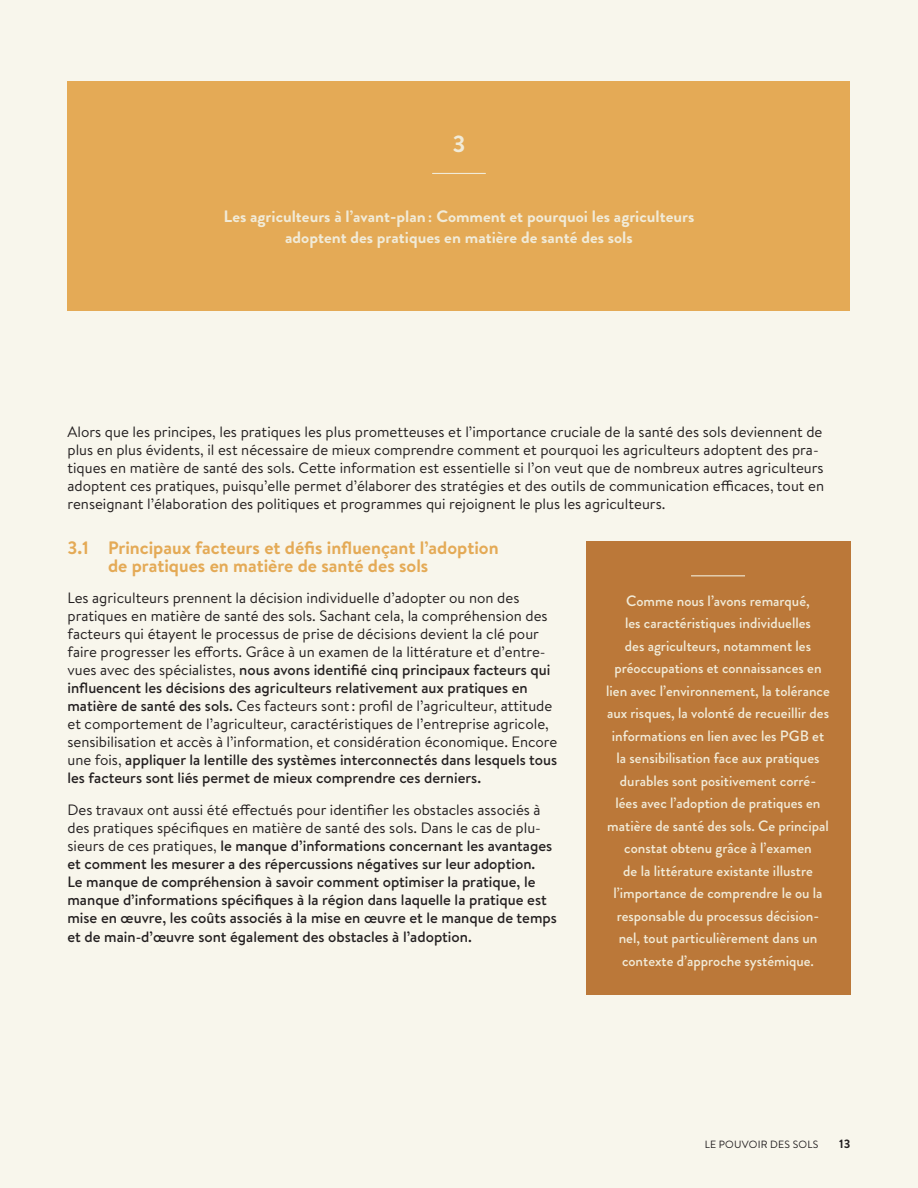
<style>
.page{position:relative;width:918px;height:1188px;background:#f8f6ec}
.page>*{position:absolute;margin:0;border:0;box-sizing:border-box;transform-origin:0 0}
.t1{font:700 24px "Brandon Grotesque";color:#f1ebd8}
.t2{font:700 18px/18px "Brandon Text";color:#e4aa56}
.t3{font:700 16.5px/21px "Brandon Grotesque";color:#f1ebd8;text-align:center;scale:1.05 1}
.t4{font:15px/18px "Brandon Text";color:#231f20}
.t5{font:500 15px/22.5px "Brandon Grotesque";color:#f1ebd8;text-align:center}
.t6{font:500 15px/18px "Brandon Text";color:#231f20}
.t7{font:700 12px "Brandon Text";color:#231f20}
.t8{font:10.5px "Brandon Text";letter-spacing:.02em;color:#231f20}
.s1{font-weight:500}
.s2{font-weight:400}
</style>
<div class="page">
<div style="left:68px;top:81px;width:782px;height:229px;background:#e4aa56"></div>
<hr style="left:433px;top:173px;width:52px;height:1px;background:#f1ebd8">
<div style="left:586px;top:541px;width:264px;height:454px;background:#bb7839"></div>
<hr style="left:691px;top:575px;width:54px;height:1px;background:#f1ebd8">
<h1 class="t1" style="left:453px;top:127px;width:14px">3</h1>
<p class="t3" style="left:224px;top:206px;width:450px">Les agriculteurs à l’avant-plan: Comment et pourquoi les agriculteurs adoptent des pratiques en matière de santé des sols</p>
<p class="t4" style="left:68px;top:422px;width:758px">Alors que les principes, les pratiques les plus prometteuses et l’importance cruciale de la santé des sols deviennent de plus en plus évidents, il est nécessaire de mieux comprendre comment et pourquoi les agriculteurs adoptent des pra&shy;tiques en matière de santé des sols. Cette information est essentielle si l’on veut que de nombreux autres agriculteurs adoptent ces pratiques, puisqu’elle permet d’élaborer des stratégies et des outils de communication efficaces, tout en renseignant l’élaboration des politiques et programmes qui rejoignent le plus les agriculteurs.</p>
<p class="t2" style="left:108px;top:538px;width:392px;text-indent:-40px">3.1 Principaux facteurs et défis influençant l’adoption de pratiques en matière de santé des sols</p>
<p class="t4" style="left:68px;top:588px;width:491px">Les agriculteurs prennent la décision individuelle d’adopter ou non des pratiques en matière de santé des sols. Sachant cela, la compréhension des facteurs qui étayent le processus de prise de décisions devient la clé pour faire progresser les efforts. Grâce à un examen de la littérature et d’entre&shy;vues avec des spécialistes, <span class="s1">nous avons identifié cinq principaux facteurs qui influencent les décisions des agriculteurs relativement aux pratiques en matière de santé des sols.</span> Ces facteurs sont: profil de l’agriculteur, attitude et comportement de l’agriculteur, caractéristiques de l’entreprise agricole, sensibilisation et accès à l’information, et considération économique. Encore une fois, <span class="s1">appliquer la lentille des systèmes interconnectés dans lesquels tous les facteurs sont liés permet de mieux comprendre ces derniers.</span></p>
<p class="t6" style="left:68px;top:800px;width:491px"><span class="s2">Des travaux ont aussi été effectués pour identifier les obstacles associés à des pratiques spécifiques en matière de santé des sols. Dans le cas de plu&shy;sieurs de ces pratiques,</span> le manque d’informations concernant les avantages et comment les mesurer a des répercussions négatives sur leur adoption.<br>Le manque de compréhension à savoir comment optimiser la pratique, le manque d’informations spécifiques à la région dans laquelle la pratique est mise en œuvre, les coûts associés à la mise en œuvre et le manque de temps</p>
<p class="t6" style="left:68px;top:928px;width:406px">et de main-d’œuvre sont également des obstacles à l’adoption.</p>
<p class="t5" style="left:606px;top:589px;width:225px">Comme nous l’avons remarqué,<br>les caractéristiques individuelles<br>des agriculteurs, notamment les préoccupations et connaissances en lien avec l’environnement, la tolérance aux risques, la volonté de recueillir des informations en lien avec les PGB et la sensibilisation face aux pratiques durables sont positivement corré-<br>lées avec l’adoption de pratiques en matière de santé des sols. Ce principal constat obtenu grâce à l’examen<br>de la littérature existante illustre l’importance de comprendre le ou la responsable du processus décision&shy;nel, tout particulièrement dans un contexte d’approche systémique.</p>
<p class="t8" style="left:705px;top:1137px;width:115px">LE POUVOIR DES SOLS</p>
<p class="t7" style="left:839px;top:1135px;width:13px">13</p>
</div>
